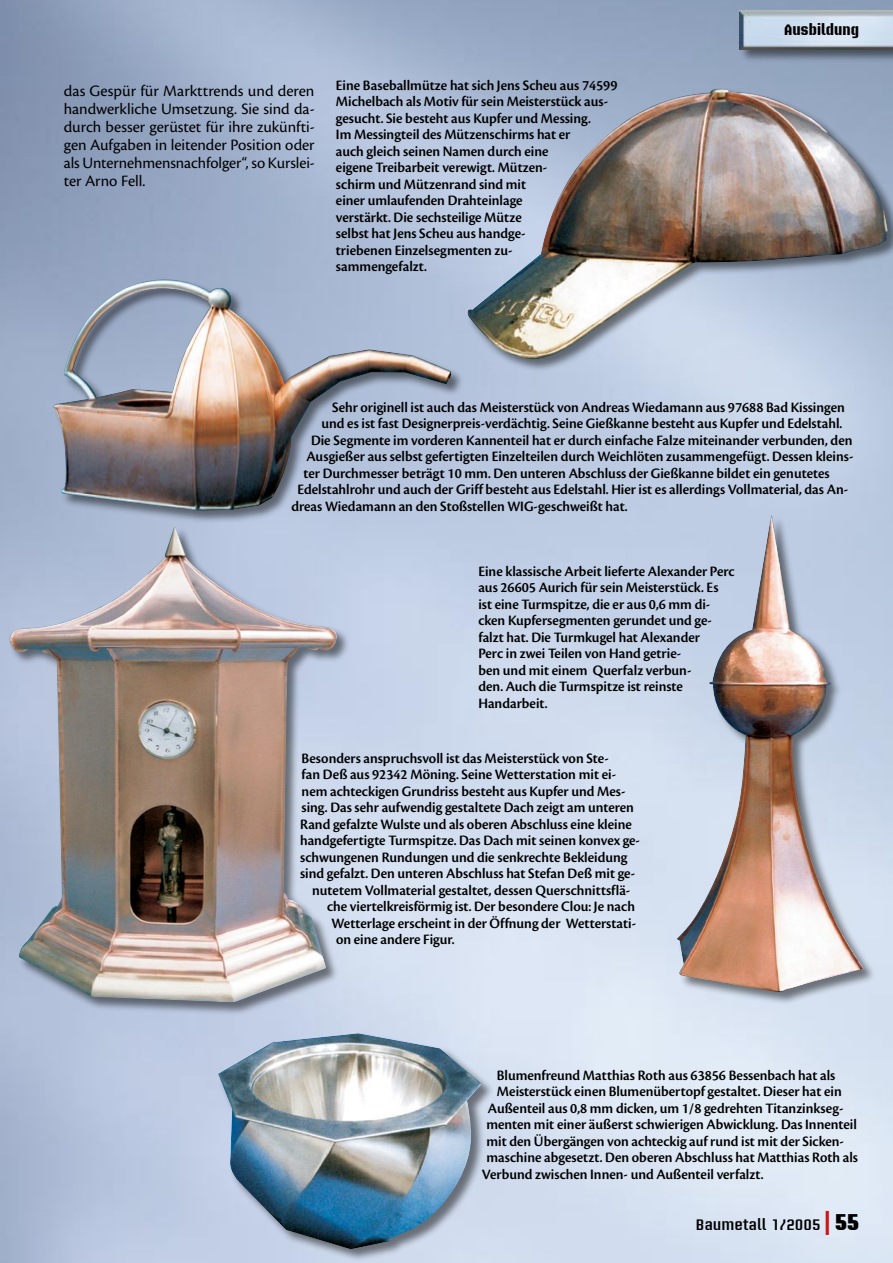
<style>
.page{position:relative;width:893px;height:1263px;background:#fff}
.page>*{position:absolute;margin:0;border:0;box-sizing:border-box;transform-origin:0 0}
.t1{font:16.5px/18px "Cronos Pro";letter-spacing:-.005em;color:#000;text-align:justify}
.t2{font:15px/16.5px "Cronos Pro Semibold Disp";color:#000}
.t3{font:600 15px "Briem Akademi Std";color:#000}
.t4{font:700 15px "Briem Akademi Std";color:#000}
.s1{font-size:24px;color:#cd1316}
.s2{font-weight:900;font-size:22.5px}
</style>
<div class="page">
<div style="left:738px;top:9px;width:155px;height:54px;background:#000;opacity:.5"></div>
<img style="left:740px;top:11px;width:153px;height:38px">
<div style="left:466px;top:86px;width:427px;height:288px;background:#000;opacity:.5"></div>
<img style="left:466px;top:87px;width:422px;height:275px">
<div style="left:52px;top:277px;width:414px;height:249px;background:#000;opacity:.5"></div>
<img style="left:52px;top:273px;width:399px;height:238px">
<div style="left:676px;top:515px;width:201px;height:491px;background:#000;opacity:.5"></div>
<img style="left:676px;top:512px;width:188px;height:480px">
<div style="left:8px;top:526px;width:344px;height:491px;background:#000;opacity:.5"></div>
<img style="left:7px;top:524px;width:330px;height:478px">
<div style="left:217px;top:1031px;width:278px;height:232px;background:#000;opacity:.5"></div>
<img style="left:218px;top:1033px;width:263px;height:216px">
<p class="t1" style="left:64px;top:82px;width:252px">das Gespür für Markttrends und deren handwerkliche Umsetzung. Sie sind da&shy;durch besser gerüstet für ihre zukünfti&shy;gen Aufgaben in leitender Position oder als Unternehmensnachfolger“, so Kurslei&shy;ter Arno Fell.</p>
<p class="t2" style="left:336px;top:77px;width:283px">Eine Baseballmütze hat sich Jens Scheu aus 74599<br>Michelbach als Motiv für sein Meisterstück aus&shy;gesucht. Sie besteht aus Kupfer und Messing.<br>Im Messingteil des Mützenschirms hat er<br>auch gleich seinen Namen durch eine<br>eigene Treibarbeit verewigt. Mützen-<br>schirm und Mützenrand sind mit<br>einer umlaufenden Drahteinlage<br>verstärkt. Die sechsteilige Mütze<br>selbst hat Jens Scheu aus handge-<br>triebenen Einzelsegmenten zu-<br>sammengefalzt.</p>
<p class="t4" style="left:784px;top:22px;width:76px">Ausbildung</p>
<p class="t2" style="left:332px;top:399px;width:514px">Sehr originell ist auch das Meisterstück von Andreas Wiedamann aus 97688 Bad Kissingen</p>
<p class="t2" style="left:322px;top:415px;width:522px">und es ist fast Designerpreis-verdächtig. Seine Gießkanne besteht aus Kupfer und Edelstahl.</p>
<p class="t2" style="left:311px;top:432px;width:543px">Die Segmente im vorderen Kannenteil hat er durch einfache Falze miteinander verbunden, den</p>
<p class="t2" style="left:307px;top:448px;width:549px">Ausgießer aus selbst gefertigten Einzelteilen durch Weichlöten zusammengefügt. Dessen kleins-</p>
<p class="t2" style="left:304px;top:465px;width:528px">ter Durchmesser beträgt 10 mm. Den unteren Abschluss der Gießkanne bildet ein genutetes</p>
<p class="t2" style="left:298px;top:481px;width:552px">Edelstahlrohr und auch der Griff besteht aus Edelstahl. Hier ist es allerdings Vollmaterial, das An-</p>
<p class="t2" style="left:292px;top:498px;width:338px">dreas Wiedamann an den Stoßstellen WIG-geschweißt hat.</p>
<p class="t2" style="left:478px;top:563px;width:258px">Eine klassische Arbeit lieferte Alexander Perc aus 26605 Aurich für sein Meisterstück. Es ist eine Turmspitze, die er aus 0,6 mm di&shy;cken Kupfersegmenten gerundet und ge&shy;falzt hat. Die Turmkugel hat Alexander<br>Perc in zwei Teilen von Hand getrie-<br>ben und mit einem Querfalz verbun-<br>den. Auch die Turmspitze ist reinste Handarbeit.</p>
<p class="t2" style="left:302px;top:750px;width:309px">Besonders anspruchsvoll ist das Meisterstück von Ste-</p>
<p class="t2" style="left:302px;top:766px;width:316px">fan Deß aus 92342 Möning. Seine Wetterstation mit ei-</p>
<p class="t2" style="left:302px;top:783px;width:326px">nem achteckigen Grundriss besteht aus Kupfer und Mes-</p>
<p class="t2" style="left:302px;top:799px;width:334px">sing. Das sehr aufwendig gestaltete Dach zeigt am unteren</p>
<p class="t2" style="left:300px;top:816px;width:333px">Rand gefalzte Wulste und als oberen Abschluss eine kleine</p>
<p class="t2" style="left:300px;top:832px;width:341px">handgefertigte Turmspitze. Das Dach mit seinen konvex ge-</p>
<p class="t2" style="left:300px;top:849px;width:329px">schwungenen Rundungen und die senkrechte Bekleidung</p>
<p class="t2" style="left:300px;top:865px;width:337px">sind gefalzt. Den unteren Abschluss hat Stefan Deß mit ge-</p>
<p class="t2" style="left:312px;top:882px;width:320px">nutetem Vollmaterial gestaltet, dessen Querschnittsflä-</p>
<p class="t2" style="left:327px;top:898px;width:309px">che viertelkreisförmig ist. Der besondere Clou: Je nach</p>
<p class="t2" style="left:332px;top:915px;width:306px">Wetterlage erscheint in der Öffnung der Wetterstati-</p>
<p class="t2" style="left:336px;top:931px;width:120px">on eine andere Figur.</p>
<p class="t2" style="left:497px;top:1067px;width:340px">Blumenfreund Matthias Roth aus 63856 Bessenbach hat als</p>
<p class="t2" style="left:497px;top:1083px;width:346px">Meisterstück einen Blumenübertopf gestaltet. Dieser hat ein</p>
<p class="t2" style="left:488px;top:1100px;width:357px">Außenteil aus 0,8 mm dicken, um 1/8 gedrehten Titanzinkseg-</p>
<p class="t2" style="left:486px;top:1116px;width:372px">menten mit einer äußerst schwierigen Abwicklung. Das Innenteil</p>
<p class="t2" style="left:486px;top:1133px;width:359px">mit den Übergängen von achteckig auf rund ist mit der Sicken-</p>
<p class="t2" style="left:486px;top:1149px;width:373px">maschine abgesetzt. Den oberen Abschluss hat Matthias Roth als</p>
<p class="t2" style="left:482px;top:1166px;width:283px">Verbund zwischen Innen- und Außenteil verfalzt.</p>
<p class="t3" style="left:696px;top:1216px;width:165px">Baumetall 1/2005 <span class="s1">|</span> <span class="s2">55</span></p>
</div>
